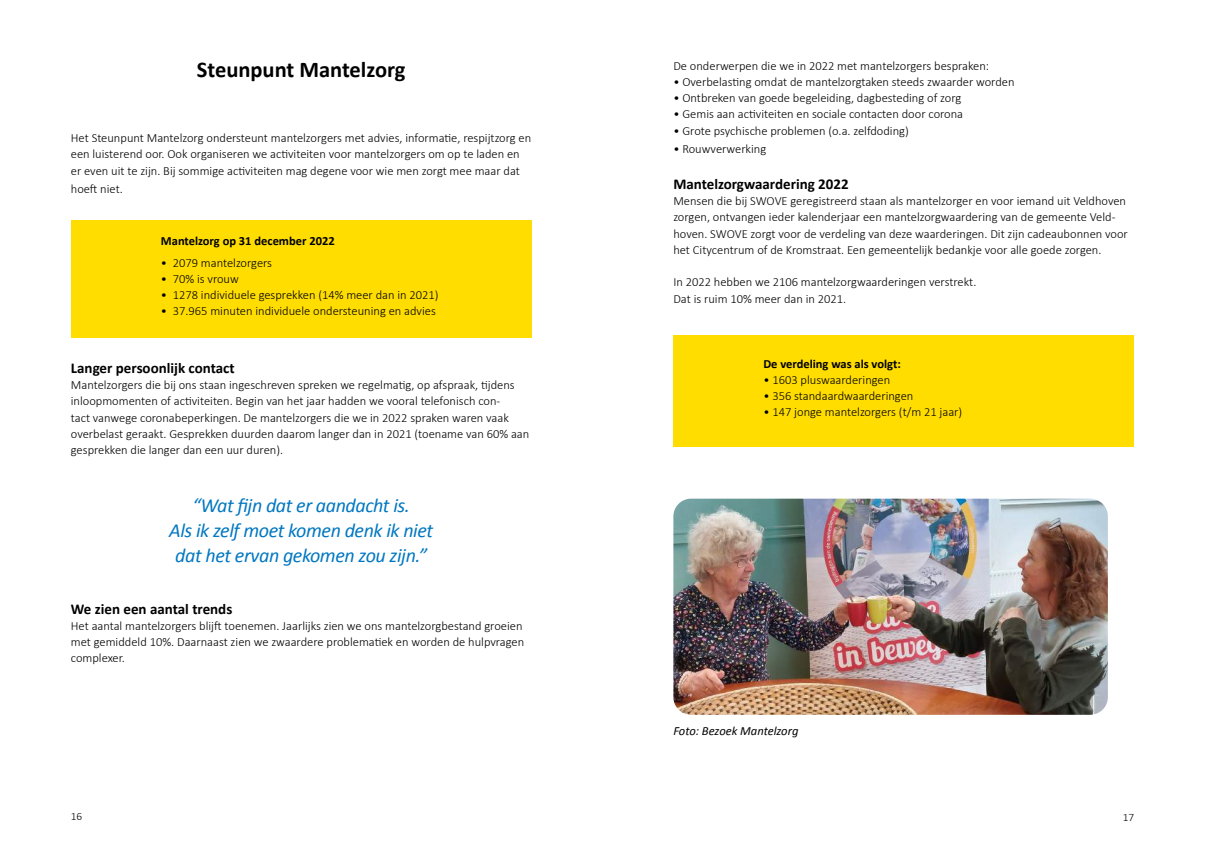
<style>
.page{position:relative;width:1205px;height:851px;background:#fff}
.page>*{position:absolute;margin:0;border:0;box-sizing:border-box;transform-origin:0 0}
.t1{font:700 22.5px "Calibri";color:#000}
.t2{font:italic 20px/25px "Calibri";letter-spacing:-.02em;color:#0077c1;text-align:center}
.t3{font:700 15px "Calibri";color:#000}
.t4{font:300 12.5px/16.2px "Calibri";color:#000}
.t5{font:700 12.5px "Calibri";color:#000}
.t6{font:italic 12.5px "Calibri";color:#000}
.t7{font:300 11.25px "Calibri";color:#000}
</style>
<div class="page">
<div style="left:673px;top:335px;width:461px;height:111px;background:#fd0"></div>
<div style="left:71px;top:220px;width:460px;height:117px;background:#fd0"></div>
<img style="left:673px;top:498px;width:435px;height:216px">
<h1 class="t1" style="left:197px;top:55px;width:210px">Steunpunt Mantelzorg</h1>
<p class="t4" style="left:71px;top:129px;width:462px">Het Steunpunt Mantelzorg ondersteunt mantelzorgers met advies, informatie, respijtzorg en een luisterend oor. Ook organiseren we activiteiten voor mantelzorgers om op te laden en er even uit te zijn. Bij sommige activiteiten mag degene voor wie men zorgt mee maar dat</p>
<p class="t4" style="left:71px;top:180px;width:53px">hoeft niet.</p>
<p class="t5" style="left:161px;top:233px;width:175px">Mantelzorg op 31 december 2022</p>
<p class="t4" style="left:161px;top:253px;width:113px">• 2079 mantelzorgers</p>
<p class="t4" style="left:161px;top:270px;width:79px">• 70% is vrouw</p>
<p class="t4" style="left:161px;top:286px;width:279px">• 1278 individuele gesprekken (14% meer dan in 2021)</p>
<p class="t4" style="left:161px;top:302px;width:276px">• 37.965 minuten individuele ondersteuning en advies</p>
<p class="t3" style="left:71px;top:358px;width:165px">Langer persoonlijk contact</p>
<p class="t4" style="left:71px;top:376px;width:460px">Mantelzorgers die bij ons staan ingeschreven spreken we regelmatig, op afspraak, tijdens inloopmomenten of activiteiten. Begin van het jaar hadden we vooral telefonisch con-<br>tact vanwege coronabeperkingen. De mantelzorgers die we in 2022 spraken waren vaak overbelast geraakt. Gesprekken duurden daarom langer dan in 2021 (toename van 60% aan gesprekken die langer dan een uur duren).</p>
<h2 class="t2" style="left:169px;top:491px;width:265px">“Wat fijn dat er aandacht is.<br>Als ik zelf moet komen denk ik niet dat het ervan gekomen zou zijn.”</h2>
<p class="t3" style="left:71px;top:599px;width:163px">We zien een aantal trends</p>
<p class="t4" style="left:71px;top:616px;width:455px">Het aantal mantelzorgers blijft toenemen. Jaarlijks zien we ons mantelzorgbestand groeien met gemiddeld 10%. Daarnaast zien we zwaardere problematiek en worden de hulpvragen complexer.</p>
<p class="t4" style="left:673px;top:57px;width:317px">De onderwerpen die we in 2022 met mantelzorgers bespraken:</p>
<p class="t4" style="left:673px;top:73px;width:343px">• Overbelasting omdat de mantelzorgtaken steeds zwaarder worden</p>
<p class="t4" style="left:673px;top:89px;width:289px">• Ontbreken van goede begeleiding, dagbesteding of zorg</p>
<p class="t4" style="left:673px;top:105px;width:291px">• Gemis aan activiteiten en sociale contacten door corona</p>
<p class="t4" style="left:673px;top:122px;width:237px">• Grote psychische problemen (o.a. zelfdoding)</p>
<p class="t4" style="left:673px;top:140px;width:94px">• Rouwverwerking</p>
<p class="t3" style="left:673px;top:174px;width:177px">Mantelzorgwaardering 2022</p>
<p class="t4" style="left:673px;top:192px;width:456px">Mensen die bij SWOVE geregistreerd staan als mantelzorger en voor iemand uit Veldhoven zorgen, ontvangen ieder kalenderjaar een mantelzorgwaardering van de gemeente Veld&shy;hoven. SWOVE zorgt voor de verdeling van deze waarderingen. Dit zijn cadeaubonnen voor het Citycentrum of de Kromstraat. Een gemeentelijk bedankje voor alle goede zorgen.</p>
<p class="t4" style="left:673px;top:273px;width:304px">In 2022 hebben we 2106 mantelzorgwaarderingen verstrekt.<br>Dat is ruim 10% meer dan in 2021.</p>
<p class="t5" style="left:763px;top:355px;width:139px">De verdeling was als volgt:</p>
<p class="t4" style="left:763px;top:371px;width:128px">• 1603 pluswaarderingen</p>
<p class="t4" style="left:763px;top:387px;width:151px">• 356 standaardwaarderingen</p>
<p class="t4" style="left:763px;top:403px;width:200px">• 147 jonge mantelzorgers (t/m 21 jaar)</p>
<p class="t6" style="left:673px;top:722px;width:127px">Foto: Bezoek Mantelzorg</p>
<p class="t7" style="left:71px;top:809px;width:13px">16</p>
<p class="t7" style="left:1122px;top:809px;width:13px">17</p>
</div>
